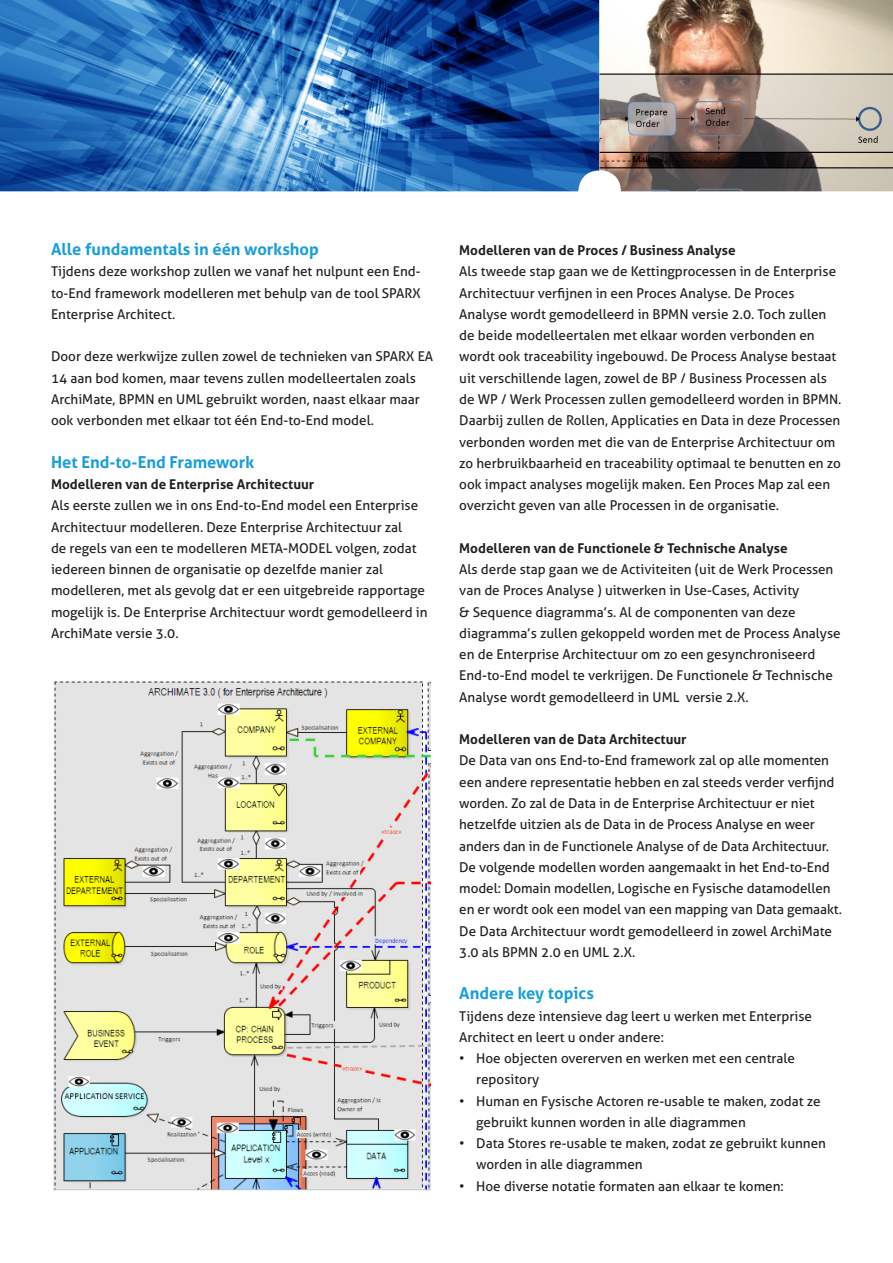
<style>
.page{position:relative;width:893px;height:1263px;background:#fff}
.page>*{position:absolute;margin:0;border:0;box-sizing:border-box;transform-origin:0 0}
.tussenkop{font:700 16.5px "Aller";color:#199eda}
.brood{font:13.5px/21.3px "Aller";color:#231f20}
.brood-2{font:700 13.5px "Aller";color:#231f20}
</style>
<div class="page">
<img style="left:0;top:0;width:600px;height:191px">
<img style="left:54px;top:681px;width:377px;height:510px">
<img style="left:600px;top:0;width:293px;height:191px">
<p class="tussenkop" style="left:51px;top:239px;width:269px">Alle fundamentals in één workshop</p>
<p class="brood" style="left:51px;top:261px;width:371px;text-align:justify">Tijdens deze workshop zullen we vanaf het nulpunt een End&shy;to-End framework modelleren met behulp van de tool SPARX Enterprise Architect.</p>
<p class="brood" style="left:51px;top:346px;width:384px">Door deze werkwijze zullen zowel de technieken van SPARX EA 14 aan bod komen, maar tevens zullen modelleertalen zoals ArchiMate, BPMN en UML gebruikt worden, naast elkaar maar ook verbonden met elkaar tot één End-to-End model.</p>
<p class="tussenkop" style="left:51px;top:452px;width:205px">Het End-to-End Framework</p>
<p class="brood-2" style="left:51px;top:476px;width:265px">Modelleren van de Enterprise Architectuur</p>
<p class="brood" style="left:51px;top:495px;width:378px">Als eerste zullen we in ons End-to-End model een Enterprise Architectuur modelleren. Deze Enterprise Architectuur zal<br>de regels van een te modelleren META-MODEL volgen, zodat iedereen binnen de organisatie op dezelfde manier zal modelleren, met als gevolg dat er een uitgebreide rapportage mogelijk is. De Enterprise Architectuur wordt gemodelleerd in ArchiMate versie 3.0.</p>
<p class="brood-2" style="left:459px;top:242px;width:278px">Modelleren van de Proces / Business Analyse</p>
<p class="brood" style="left:459px;top:261px;width:384px">Als tweede stap gaan we de Kettingprocessen in de Enterprise Architectuur verfijnen in een Proces Analyse. De Proces Analyse wordt gemodelleerd in BPMN versie 2.0. Toch zullen de beide modelleertalen met elkaar worden verbonden en wordt ook traceability ingebouwd. De Process Analyse bestaat uit verschillende lagen, zowel de BP / Business Processen als de WP / Werk Processen zullen gemodelleerd worden in BPMN.<br>Daarbij zullen de Rollen, Applicaties en Data in deze Processen verbonden worden met die van de Enterprise Architectuur om zo herbruikbaarheid en traceability optimaal te benutten en zo ook impact analyses mogelijk maken. Een Proces Map zal een overzicht geven van alle Processen in de organisatie.</p>
<p class="brood-2" style="left:459px;top:540px;width:330px">Modelleren van de Functionele &amp; Technische Analyse</p>
<p class="brood" style="left:459px;top:559px;width:383px">Als derde stap gaan we de Activiteiten (uit de Werk Processen van de Proces Analyse ) uitwerken in Use-Cases, Activity<br>&amp; Sequence diagramma’s. Al de componenten van deze diagramma’s zullen gekoppeld worden met de Process Analyse en de Enterprise Architectuur om zo een gesynchroniseerd End-to-End model te verkrijgen. De Functionele &amp; Technische Analyse wordt gemodelleerd in UML versie 2.X.</p>
<p class="brood-2" style="left:459px;top:731px;width:229px">Modelleren van de Data Architectuur</p>
<p class="brood" style="left:459px;top:750px;width:377px">De Data van ons End-to-End framework zal op alle momenten een andere representatie hebben en zal steeds verder verfijnd worden. Zo zal de Data in de Enterprise Architectuur er niet hetzelfde uitzien als de Data in de Process Analyse en weer anders dan in de Functionele Analyse of de Data Architectuur.</p>
<p class="brood" style="left:459px;top:856px;width:384px">De volgende modellen worden aangemaakt in het End-to-End model: Domain modellen, Logische en Fysische datamodellen en er wordt ook een model van een mapping van Data gemaakt.</p>
<p class="brood" style="left:459px;top:920px;width:374px">De Data Architectuur wordt gemodelleerd in zowel ArchiMate<br>3.0 als BPMN 2.0 en UML 2.X.</p>
<p class="tussenkop" style="left:459px;top:983px;width:136px">Andere key topics</p>
<p class="brood" style="left:459px;top:1005px;width:354px">Tijdens deze intensieve dag leert u werken met Enterprise<br>Architect en leert u onder andere:</p>
<p class="brood" style="left:476px;top:1048px;width:320px;text-indent:-17px">• Hoe objecten overerven en werken met een centrale repository</p>
<p class="brood" style="left:476px;top:1090px;width:346px;text-indent:-17px">• Human en Fysische Actoren re-usable te maken, zodat ze gebruikt kunnen worden in alle diagrammen</p>
<p class="brood" style="left:476px;top:1133px;width:351px;text-indent:-17px">• Data Stores re-usable te maken, zodat ze gebruikt kunnen worden in alle diagrammen</p>
<p class="brood" style="left:459px;top:1175px;width:326px">• Hoe diverse notatie formaten aan elkaar te komen:</p>
</div>
